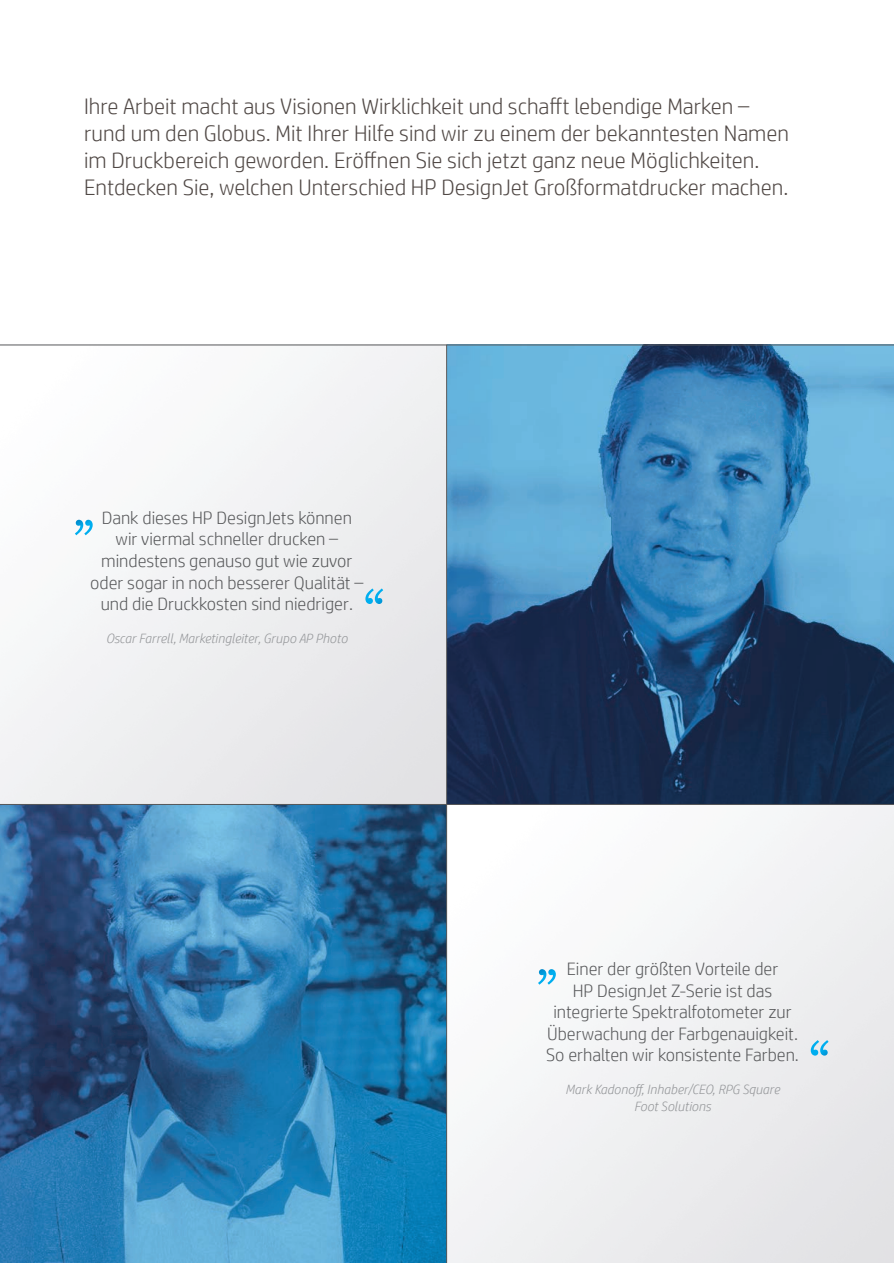
<style>
.page{position:relative;width:894px;height:1263px;background:#fff}
.page>*{position:absolute;margin:0;border:0;box-sizing:border-box;transform-origin:0 0}
.t1{font:54px "Bookman Old Style";color:#fff}
.t2{font:300 22.5px/27px "HP Simplified";color:#504845}
.t3{font:300 18px/21.6px "HP Simplified";color:#57585a;text-align:center}
.t4{font:italic 300 13.5px "HP Simplified";color:#939598}
</style>
<div class="page">
<img style="left:0;top:345px;width:893px;height:918px">
<hr style="left:0;top:344px;width:893px;height:1px;background:#57585a">
<hr style="left:0;top:804px;width:893px;height:1px;background:#57585a">
<hr style="left:446px;top:344px;width:1px;height:919px;background:#57585a">
<hr style="left:0;top:346px;width:1px;height:457px;background:#00aeef">
<hr style="left:27px;top:13px;width:41px;height:1px;background:#000">
<hr style="left:27px;top:1249px;width:41px;height:1px;background:#000">
<hr style="left:27px;top:21px;width:1px;height:1221px;background:#000">
<svg style="left:24px;top:1240px;width:6px;height:9px"></svg>
<div style="left:20px;top:598px;width:14px;height:67px;background:#f6f8f8"></div>
<hr style="left:27px;top:0;width:41px;height:1px;background:#000">
<hr style="left:27px;top:1262px;width:41px;height:1px;background:#000">
<hr style="left:47px;top:7px;width:1px;height:1248px;background:#000">
<svg style="left:44px;top:1253px;width:7px;height:10px"></svg>
<div style="left:40px;top:598px;width:14px;height:67px;background:#f6f7f8"></div>
<hr style="left:67px;top:0;width:1px;height:1263px;background:#000">
<div style="left:61px;top:598px;width:13px;height:67px;background:#f5f6f7"></div>
<p class="t2" style="left:84px;top:92px;width:706px">Ihre Arbeit macht aus Visionen Wirklichkeit und schafft lebendige Marken – rund um den Globus. Mit Ihrer Hilfe sind wir zu einem der bekanntesten Namen im Druckbereich geworden. Eröffnen Sie sich jetzt ganz neue Möglichkeiten.<br>Entdecken Sie, welchen Unterschied HP DesignJet Großformatdrucker machen.</p>
<p class="t3" style="left:90px;top:506px;width:275px">Dank dieses HP DesignJets können wir viermal schneller drucken – mindestens genauso gut wie zuvor oder sogar in noch besserer Qualität – und die Druckkosten sind niedriger.</p>
<p class="t4" style="left:106px;top:630px;width:243px">Oscar Farrell, Marketingleiter, Grupo AP Photo</p>
<p class="t1" style="left:73px;top:472px;width:23px">„</p>
<p class="t1" style="left:385px;top:651px;width:23px;rotate:-180deg">„</p>
<p class="t3" style="left:546px;top:957px;width:254px">Einer der größten Vorteile der<br>HP DesignJet Z-Serie ist das integrierte Spektralfotometer zur Überwachung der Farbgenauigkeit.<br>So erhalten wir konsistente Farben.</p>
<p class="t4" style="left:565px;top:1081px;width:216px">Mark Kadonoff, Inhaber/CEO, RPG Square</p>
<p class="t4" style="left:634px;top:1097px;width:78px">Foot Solutions</p>
<p class="t1" style="left:536px;top:921px;width:23px">„</p>
<p class="t1" style="left:830px;top:1103px;width:23px;rotate:-180deg">„</p>
</div>
